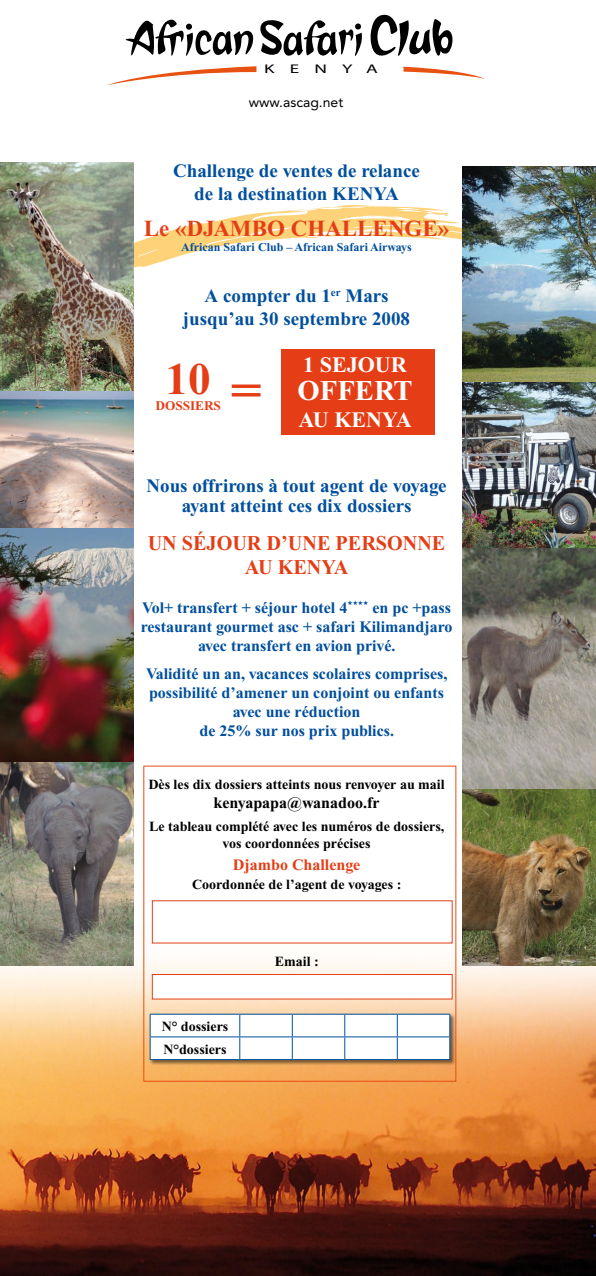
<style>
.page{position:relative;width:596px;height:1276px;background:#fff}
.page>*{position:absolute;margin:0;border:0;box-sizing:border-box;transform-origin:0 0}
.t1{font:700 53.9px "Times New Roman";color:#e53e16}
.t2{font:700 45.2px "Times New Roman";color:#e53e16}
.t3{font:700 28.7px "Times New Roman";color:#fff}
.t4{font:700 23px "Times New Roman";color:#e53e16}
.t5{font:700 22px "Times New Roman";color:#fff}
.t6{font:700 21px/24px "Times New Roman";color:#e53e16;scale:.96 1}
.t7{font:700 19px/22.8px "Times New Roman";color:#004f9d;text-align:center}
.t8{font:700 16px/19.2px "Times New Roman";color:#004f9d;text-align:center}
.t9{font:700 16px "Times New Roman";color:#000}
.t10{font:700 16px "Times New Roman";color:#e53e16}
.t11{font:700 14px/16.8px "Times New Roman";color:#000;text-align:center}
.t12{font:14px "Avenir";color:#000}
.t13{font:700 13.2px "Times New Roman";color:#e53e16}
.t14{font:800 12.6px "Futura BT";letter-spacing:.795em;color:#000;scale:1.51 1}
.t15{font:700 12px "Times New Roman";color:#004f9d}
.t16{font:6.4px "Zapf Dingbats ITC";color:#004f9d}
</style>
<div class="page">
<img style="left:0;top:926px;width:595px;height:350px">
<svg style="left:133px;top:197px;width:170px;height:87px"></svg>
<svg style="left:303px;top:205px;width:159px;height:35px"></svg>
<svg style="left:260px;top:20px;width:102px;height:36px"></svg>
<svg style="left:370px;top:14px;width:83px;height:42px"></svg>
<svg style="left:125px;top:19px;width:129px;height:37px"></svg>
<div style="left:355px;top:23px;width:6px;height:7px;background:#000;border-radius:50%"></div>
<svg style="left:403px;top:67px;width:81px;height:12px"></svg>
<svg style="left:107px;top:66px;width:149px;height:19px"></svg>
<img style="left:462px;top:167px;width:133px;height:216px">
<img style="left:462px;top:383px;width:133px;height:406px">
<img style="left:462px;top:789px;width:133px;height:176px">
<img style="left:0;top:390px;width:133px;height:575px">
<div style="left:281px;top:349px;width:153px;height:85px;background:#e53e16"></div>
<div style="left:148px;top:1012px;width:308px;height:54px;background:#000;opacity:.5"></div>
<hr style="left:149px;top:1013px;width:91px;height:1px;background:#004f9d">
<hr style="left:240px;top:1013px;width:52px;height:1px;background:#004f9d">
<hr style="left:292px;top:1013px;width:52px;height:1px;background:#004f9d">
<hr style="left:344px;top:1013px;width:53px;height:1px;background:#004f9d">
<hr style="left:397px;top:1013px;width:53px;height:1px;background:#004f9d">
<svg style="left:149px;top:1014px;width:301px;height:45px"></svg>
<hr style="left:149px;top:1059px;width:91px;height:1px;background:#004f9d">
<hr style="left:240px;top:1059px;width:52px;height:1px;background:#004f9d">
<hr style="left:292px;top:1059px;width:52px;height:1px;background:#004f9d">
<hr style="left:344px;top:1059px;width:53px;height:1px;background:#004f9d">
<hr style="left:397px;top:1059px;width:53px;height:1px;background:#004f9d">
<img style="left:0;top:163px;width:133px;height:227px">
<div style="left:152px;top:900px;width:300px;height:43px;background:#fff"></div>
<div style="left:152px;top:974px;width:300px;height:25px;background:#fff"></div>
<div style="left:152px;top:974px;width:300px;height:25px;border:1px solid #e53e16"></div>
<p class="t14" style="left:264px;top:61px;width:77px">KENYA</p>
<p class="t12" style="left:249px;top:94px;width:96px">www.ascag.net</p>
<p class="t7" style="left:173px;top:160px;width:248px">Challenge de ventes de relance de la destination KENYA</p>
<h3 class="t4" style="left:144px;top:216px;width:307px">Le «DJAMBO CHALLENGE»</h3>
<p class="t15" style="left:181px;top:240px;width:232px">African Safari Club – African Safari Airways</p>
<p class="t7" style="left:183px;top:284px;width:228px">A compter du 1<sup>er</sup> Mars jusqu’au 30 septembre 2008</p>
<h2 class="t2" style="left:165px;top:354px;width:47px">10</h2>
<p class="t13" style="left:155px;top:398px;width:67px">DOSSIERS</p>
<h1 class="t1" style="left:230px;top:360px;width:32px">=</h1>
<h3 class="t5" style="left:303px;top:352px;width:89px">1 SEJOUR</h3>
<h3 class="t3" style="left:297px;top:375px;width:116px">OFFERT</h3>
<h3 class="t5" style="left:298px;top:407px;width:115px">AU KENYA</h3>
<p class="t7" style="left:146px;top:475px;width:301px;line-height:20px">Nous offrirons à tout agent de voyage ayant atteint ces dix dossiers</p>
<h3 class="t6" style="left:244px;top:531px;width:152px;text-indent:-97px">un séjour d ’une personne au Kenya</h3>
<p class="t8" style="left:142px;top:597px;width:207px">Vol+ transfert + séjour hotel 4</p>
<p class="t16" style="left:347px;top:599px;width:22px">★★★★</p>
<p class="t8" style="left:372px;top:597px;width:80px">en pc +pass</p>
<p class="t8" style="left:141px;top:617px;width:313px">restaurant gourmet asc + safari Kilimandjaro</p>
<p class="t8" style="left:198px;top:636px;width:199px">avec transfert en avion privé.</p>
<p class="t8" style="left:146px;top:664px;width:303px">Validité un an, vacances scolaires comprises, possibilité d’amener un conjoint ou enfants avec une réduction<br>de 25% sur nos prix publics.</p>
<p class="t11" style="left:148px;top:776px;width:298px">Dès les dix dossiers atteints nous renvoyer au mail</p>
<p class="t9" style="left:213px;top:794px;width:167px">kenyapapa@wanadoo.fr</p>
<p class="t11" style="left:149px;top:818px;width:296px">Le tableau complété avec les numéros de dossiers, vos coordonnées précises</p>
<p class="t10" style="left:233px;top:855px;width:129px">Djambo Challenge</p>
<p class="t11" style="left:192px;top:876px;width:211px">Coordonnée de l’agent de voyages :</p>
<p class="t11" style="left:161px;top:1015px;width:68px;line-height:22.7px;text-align:left">N° dossiers<br>N°dossiers</p>
<p class="t11" style="left:274px;top:952px;width:45px">Email :</p>
</div>
